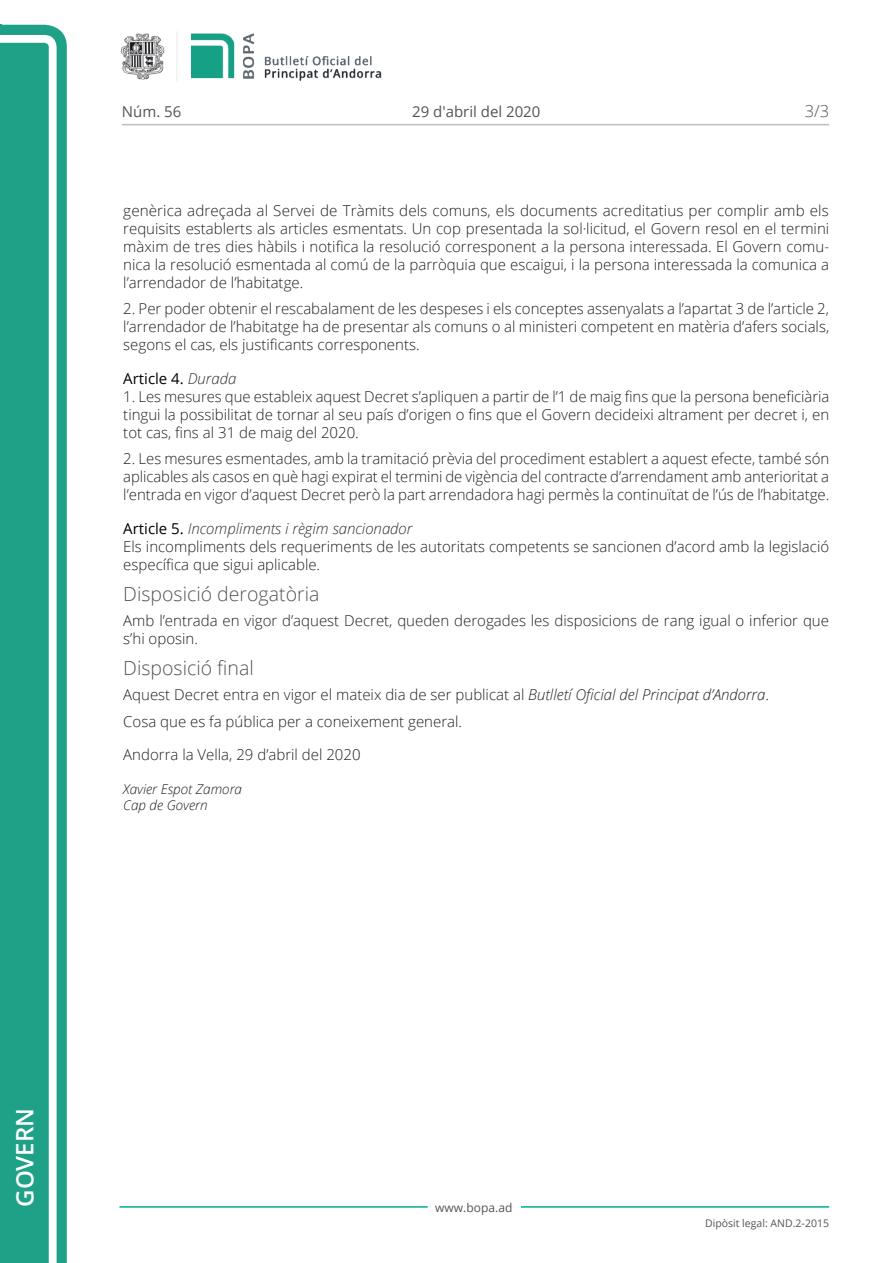
<style>
.page{position:relative;width:893px;height:1263px;background:#fff}
.page>*{position:absolute;margin:0;border:0;box-sizing:border-box;transform-origin:0 0}
.t1{font:600 24px "Open Sans";color:#fff}
.Titol_5{font:300 19.5px "Open Sans";color:#545454}
.t2{font:300 16.5px "Open Sans";color:#545454}
.Body_text{font:300 15px/18px "Open Sans";color:#231f20;text-align:justify}
.Titol_7{font:italic 300 15px "Open Sans";color:#303030}
.Data{font:300 15px "Open Sans";color:#231f20}
.t3{font:15px "Open Sans";color:#545454}
.Titol_7-2{font:15px "Open Sans";color:#000}
.signatura{font:italic 300 13.5px/16.5px "Open Sans";color:#231f20}
.t4{font:12px "Open Sans";color:#545454}
.t5{font:10.5px "Open Sans";color:#545454}
.s1{font-weight:300;font-style:italic;color:#303030}
.s2{font-weight:400;font-style:normal;color:#000}
.s3{font-style:italic}
</style>
<div class="page">
<svg style="left:0;top:25px;width:67px;height:1238px;fill:#1ea187"></svg>
<div style="left:0;top:43px;width:49px;height:1220px;background:#1ea187"></div>
<img style="left:122px;top:32px;width:260px;height:49px">
<hr style="left:119px;top:1206px;width:309px;height:2px;background:#00ae91">
<hr style="left:521px;top:1206px;width:308px;height:2px;background:#00ae91">
<hr style="left:122px;top:124px;width:707px;height:1px;background:#bcbdc0">
<p class="t3" style="left:122px;top:102px;width:61px">Núm. 56</p>
<p class="t3" style="left:412px;top:102px;width:130px">29 d'abril del 2020</p>
<p class="t2" style="left:805px;top:100px;width:26px">3/3</p>
<p class="Body_text" style="left:123px;top:201px;width:707px">genèrica adreçada al Servei de Tràmits dels comuns, els documents acreditatius per complir amb els requisits establerts als articles esmentats. Un cop presentada la sol·licitud, el Govern resol en el termini màxim de tres dies hàbils i notifica la resolució corresponent a la persona interessada. El Govern comu&shy;nica la resolució esmentada al comú de la parròquia que escaigui, i la persona interessada la comunica a l’arrendador de l’habitatge.</p>
<p class="Body_text" style="left:123px;top:299px;width:707px">2. Per poder obtenir el rescabalament de les despeses i els conceptes assenyalats a l’apartat 3 de l’article 2, l’arrendador de l’habitatge ha de presentar als comuns o al ministeri competent en matèria d’afers socials, segons el cas, els justificants corresponents.</p>
<p class="Titol_7-2" style="left:123px;top:368px;width:115px">Article 4. <span class="s1">Durada</span></p>
<p class="Body_text" style="left:123px;top:387px;width:707px">1. Les mesures que estableix aquest Decret s’apliquen a partir de l’1 de maig fins que la persona beneficiària tingui la possibilitat de tornar al seu país d’origen o fins que el Govern decideixi altrament per decret i, en tot cas, fins al 31 de maig del 2020.</p>
<p class="Body_text" style="left:123px;top:449px;width:707px">2. Les mesures esmentades, amb la tramitació prèvia del procediment establert a aquest efecte, també són aplicables als casos en què hagi expirat el termini de vigència del contracte d’arrendament amb anterioritat a l’entrada en vigor d’aquest Decret però la part arrendadora hagi permès la continuïtat de l’ús de l’habitatge.</p>
<p class="Titol_7" style="left:123px;top:518px;width:291px"><span class="s2">Article 5.</span> Incompliments i règim sancionador</p>
<p class="Body_text" style="left:123px;top:537px;width:707px">Els incompliments dels requeriments de les autoritats competents se sancionen d’acord amb la legislació específica que sigui aplicable.</p>
<p class="Titol_5" style="left:123px;top:581px;width:198px">Disposició derogatòria</p>
<p class="Body_text" style="left:123px;top:611px;width:707px">Amb l’entrada en vigor d’aquest Decret, queden derogades les disposicions de rang igual o inferior que s’hi oposin.</p>
<p class="Titol_5" style="left:123px;top:655px;width:132px">Disposició final</p>
<p class="Body_text" style="left:123px;top:685px;width:647px">Aquest Decret entra en vigor el mateix dia de ser publicat al <span class="s3">Butlletí Oficial del Principat d’Andorra</span>.</p>
<p class="Body_text" style="left:123px;top:712px;width:340px">Cosa que es fa pública per a coneixement general.</p>
<p class="Data" style="left:123px;top:744px;width:239px">Andorra la Vella, 29 d’abril del 2020</p>
<p class="signatura" style="left:123px;top:780px;width:120px">Xavier Espot Zamora<br>Cap de Govern</p>
<h1 class="t1" style="left:8px;top:1207px;width:100px;rotate:-90deg">Govern</h1>
<p class="t4" style="left:435px;top:1199px;width:79px">www.bopa.ad</p>
<p class="t5" style="left:705px;top:1216px;width:125px">Dipòsit legal: AND.2-2015</p>
</div>
